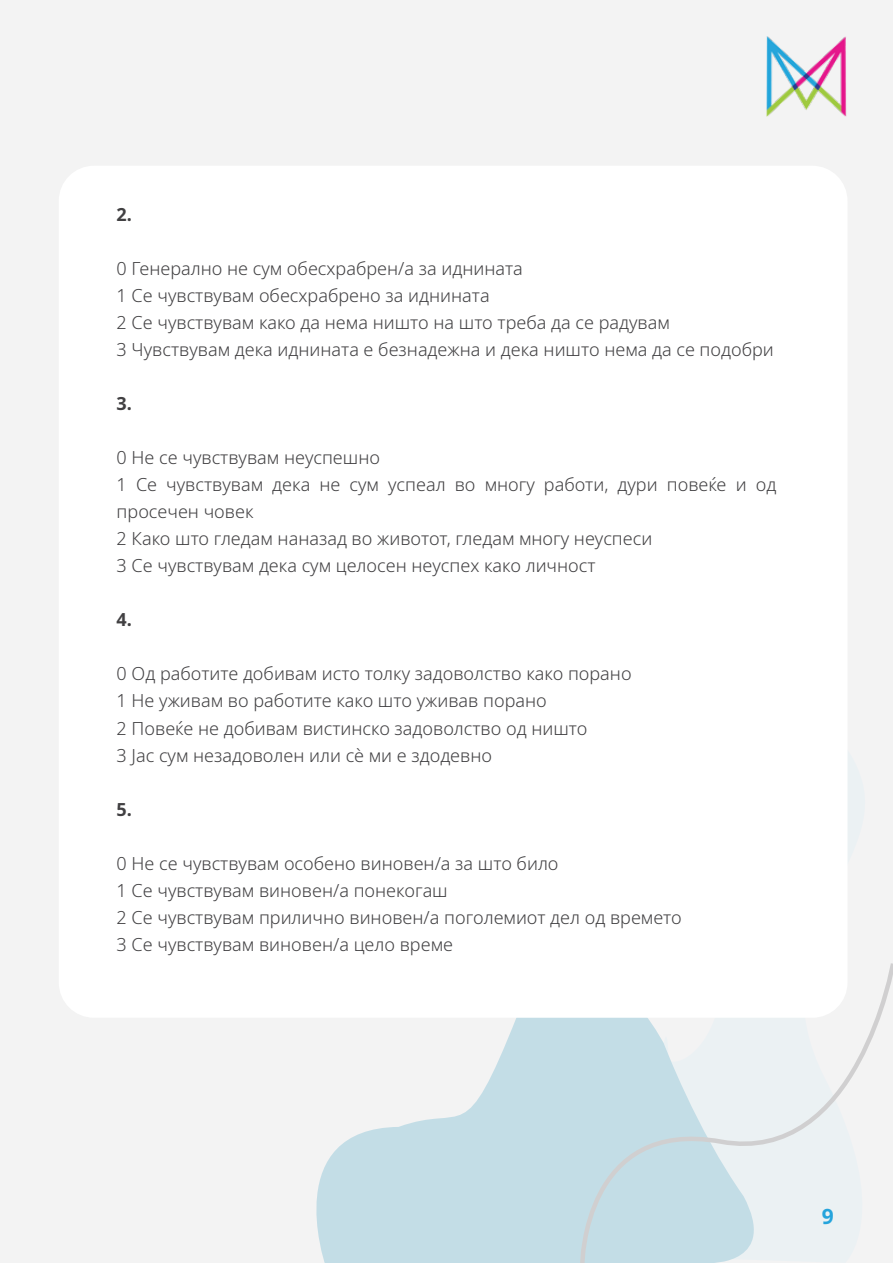
<style>
.page{position:relative;width:893px;height:1263px;background:#f3f3f3}
.page>*{position:absolute;margin:0;border:0;box-sizing:border-box;transform-origin:0 0}
.t1{font:700 21px "Noto Sans";color:#25a4dc}
.t2{font:300 18px/27px "Noto Sans";color:#414042}
.t3{font:700 18px "Noto Sans";color:#414042}
</style>
<div class="page">
<svg style="left:316px;top:1018px;width:262px;height:245px;fill:#c3dde6"></svg>
<svg style="left:578px;top:963px;width:315px;height:300px"></svg>
<img style="left:766px;top:36px;width:81px;height:81px">
<div style="left:59px;top:166px;width:788px;height:852px;background:#fff;border-radius:35px"></div>
<p class="t3" style="left:117px;top:202px;width:17px">2.</p>
<p class="t2" style="left:117px;top:256px;width:659px">0 Генерално не сум обесхрабрен/а за иднината<br>1 Се чувствувам обесхрабрено за иднината<br>2 Се чувствувам како да нема ништо на што треба да се радувам<br>3 Чувствувам дека иднината е безнадежна и дека ништо нема да се подобри</p>
<p class="t3" style="left:117px;top:391px;width:17px">3.</p>
<p class="t2" style="left:117px;top:445px;width:661px">0 Не се чувствувам неуспешно<br>1 Се чувствувам дека не сум успеал во многу работи, дури повеќе и од просечен човек<br>2 Како што гледам наназад во животот, гледам многу неуспеси<br>3 Се чувствувам дека сум целосен неуспех како личност</p>
<p class="t3" style="left:117px;top:607px;width:17px">4.</p>
<p class="t2" style="left:117px;top:661px;width:516px">0 Oд работите добивам исто толку задоволство како порано 1 Не уживам во работите како што уживав порано<br>2 Повеќе не добивам вистинско задоволство од ништо<br>3 Јас сум незадоволен или сè ми е здодевно</p>
<p class="t3" style="left:117px;top:796px;width:17px">5.</p>
<p class="t2" style="left:117px;top:850px;width:567px">0 Не се чувствувам особено виновен/а за што било<br>1 Се чувствувам виновен/а понекогаш<br>2 Се чувствувам прилично виновен/а поголемиот дел од времето 3 Се чувствувам виновен/а цело време</p>
<p class="t1" style="left:822px;top:1201px;width:14px">9</p>
</div>
